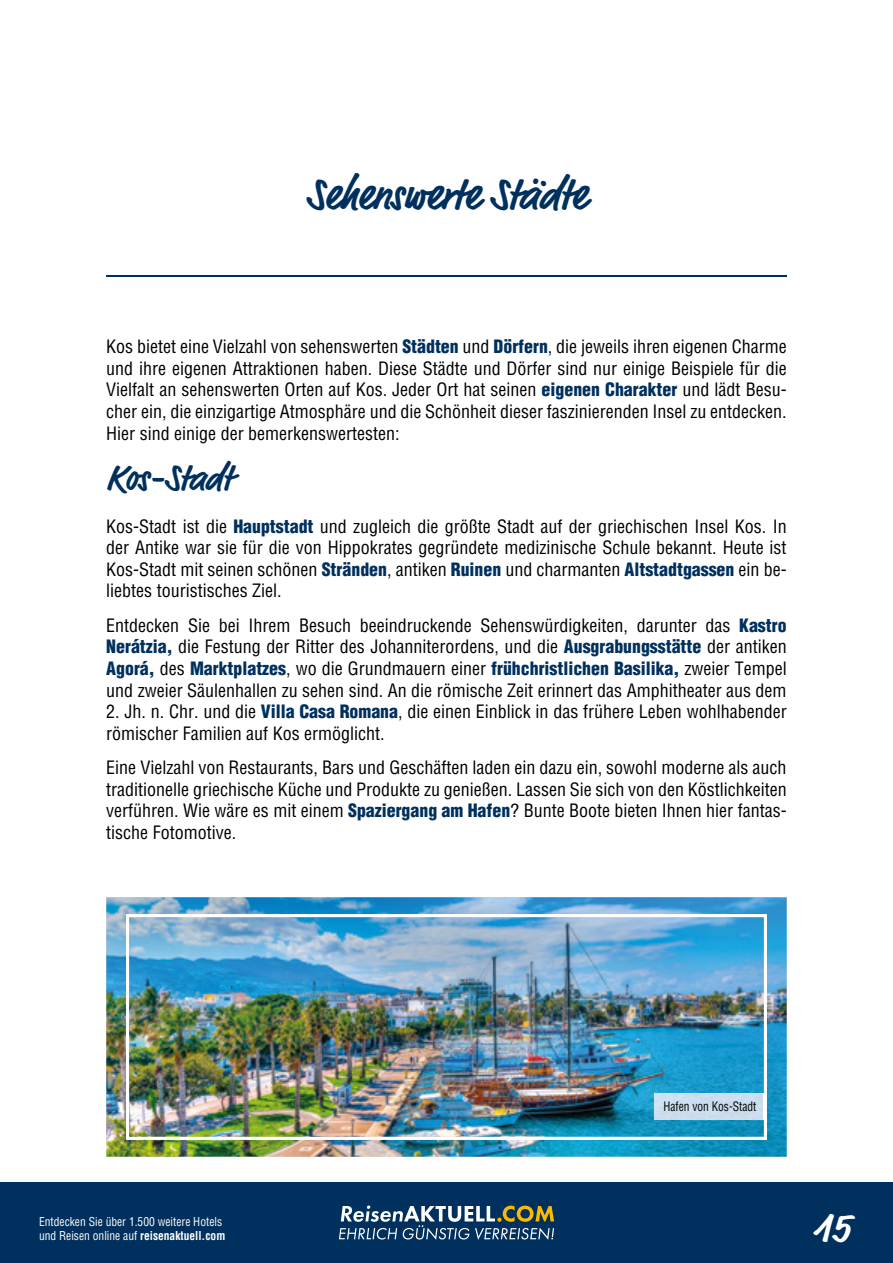
<style>
.page{position:relative;width:893px;height:1263px;background:#fff}
.page>*{position:absolute;margin:0;border:0;box-sizing:border-box;transform-origin:0 0}
.t1{font:700 45px "Market Pro";letter-spacing:-.005em;color:#00305d;scale:.95 1}
.t2{font:700 42px "Market Pro";color:#fff}
.t3{font:700 37.5px "Market Pro";letter-spacing:-.005em;color:#00305d;scale:.95 1}
.t4{font:condensed 18px/21.6px "Helvetica LT Std";color:#000;text-align:justify}
.t5{font:condensed 12.75px "Helvetica LT Std";color:#000;scale:.9 1}
.t6{font:condensed 12px/14.4px "Helvetica LT Std";color:#fff;scale:.96 1}
.s1{font-weight:900;color:#00305d}
.s2{font-weight:700}
</style>
<div class="page">
<hr style="left:106px;top:276px;width:681px;height:1px;background:#00305d">
<div style="left:0;top:1182px;width:893px;height:81px;background:#00305d"></div>
<svg style="left:339px;top:1205px;width:215px;height:35px"></svg>
<img style="left:106px;top:897px;width:681px;height:260px">
<img style="left:126px;top:914px;width:641px;height:226px">
<div style="left:655px;top:1093px;width:109px;height:26px;background:#ccdeef"></div>
<svg style="left:764px;top:1093px;width:1px;height:26px"></svg>
<h1 class="t1" style="left:306px;top:163px;width:297px">Sehenswerte Städte</h1>
<p class="t4" style="left:106px;top:336px;width:682px">Kos bietet eine Vielzahl von sehenswerten <span class="s1">Städten</span> und <span class="s1">Dörfern</span>, die jeweils ihren eigenen Charme und ihre eigenen Attraktionen haben. Diese Städte und Dörfer sind nur einige Beispiele für die Vielfalt an sehenswerten Orten auf Kos. Jeder Ort hat seinen <span class="s1">eigenen Charakter</span> und lädt Besu&shy;cher ein, die einzigartige Atmosphäre und die Schönheit dieser faszinierenden Insel zu entdecken.<br>Hier sind einige der bemerkenswertesten:</p>
<h3 class="t3" style="left:106px;top:451px;width:134px">Kos-Stadt</h3>
<p class="t4" style="left:106px;top:515px;width:682px">Kos-Stadt ist die <span class="s1">Hauptstadt</span> und zugleich die größte Stadt auf der griechischen Insel Kos. In der Antike war sie für die von Hippokrates gegründete medizinische Schule bekannt. Heute ist Kos-Stadt mit seinen schönen <span class="s1">Stränden</span>, antiken <span class="s1">Ruinen</span> und charmanten <span class="s1">Altstadtgassen</span> ein be&shy;liebtes touristisches Ziel.</p>
<p class="t4" style="left:106px;top:614px;width:682px">Entdecken Sie bei Ihrem Besuch beeindruckende Sehenswürdigkeiten, darunter das <span class="s1">Kastro Nerátzia,</span> die Festung der Ritter des Johanniterordens, und die <span class="s1">Ausgrabungsstätte</span> der antiken <span class="s1">Agorá,</span> des <span class="s1">Marktplatzes</span>, wo die Grundmauern einer <span class="s1">frühchristlichen Basilika,</span> zweier Tempel und zweier Säulenhallen zu sehen sind. An die römische Zeit erinnert das Amphitheater aus dem</p>
<p class="t4" style="left:106px;top:701px;width:682px">2. Jh. n. Chr. und die <span class="s1">Villa Casa Romana</span>, die einen Einblick in das frühere Leben wohlhabender römischer Familien auf Kos ermöglicht.</p>
<p class="t4" style="left:106px;top:757px;width:682px">Eine Vielzahl von Restaurants, Bars und Geschäften laden ein dazu ein, sowohl moderne als auch traditionelle griechische Küche und Produkte zu genießen. Lassen Sie sich von den Köstlichkeiten verführen. Wie wäre es mit einem <span class="s1">Spaziergang am Hafen</span>? Bunte Boote bieten Ihnen hier fantas&shy;tische Fotomotive.</p>
<p class="t5" style="left:663px;top:1098px;width:105px">Hafen von Kos-Stadt</p>
<p class="t6" style="left:39px;top:1214px;width:195px">Entdecken Sie über 1.500 weitere Hotels und Reisen online auf <span class="s2">reisenaktuell.com</span></p>
<h2 class="t2" style="left:813px;top:1198px;width:39px">15</h2>
</div>
